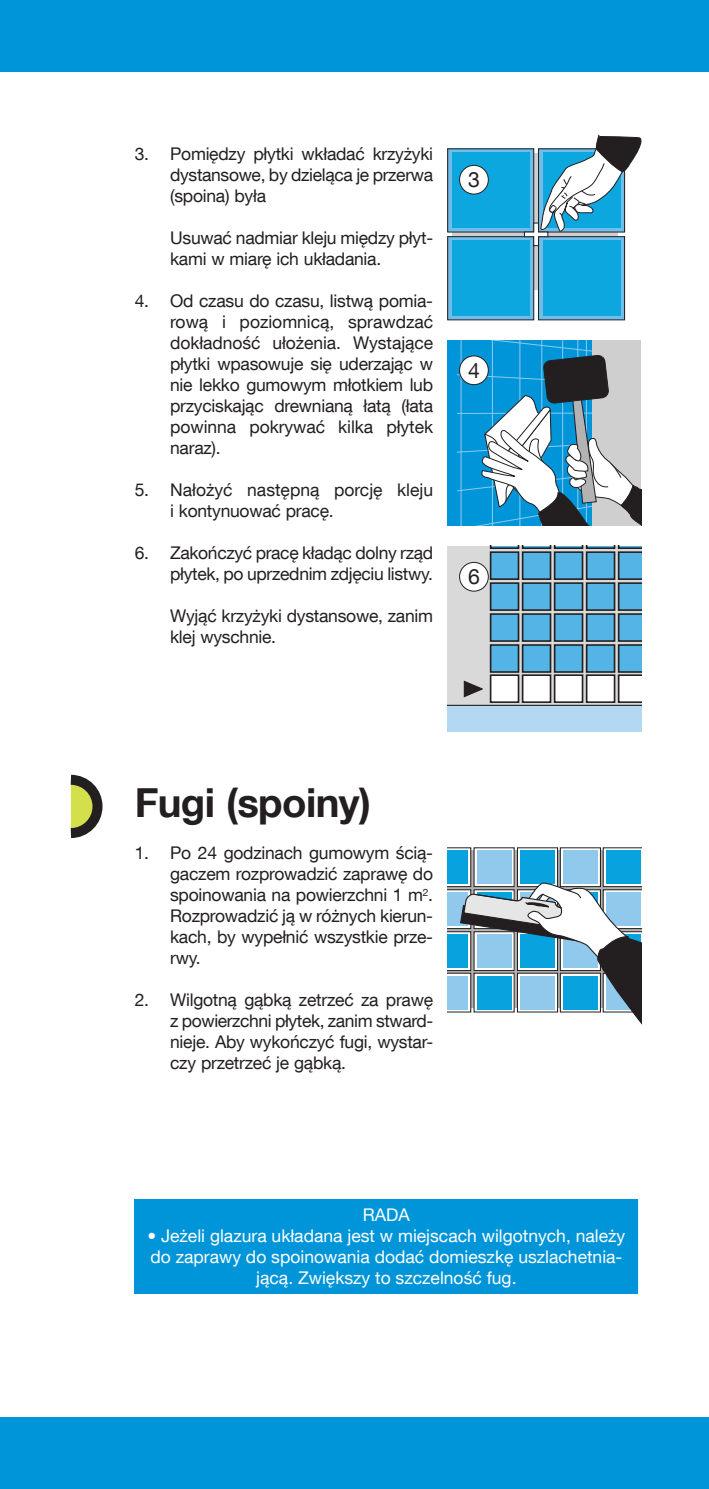
<style>
.page{position:relative;width:709px;height:1489px;background:#fff}
.page>*{position:absolute;margin:0;border:0;box-sizing:border-box;transform-origin:0 0}
.t1{font:700 40px "Helvetica Neue LT Com";letter-spacing:-.015em;color:#231f20}
.t2{font:21.25px "Helvetica Neue LT Com";color:#231f20}
.t3{font:17.5px/21px "Helvetica Neue LT Com";letter-spacing:-.015em;color:#231f20;text-align:justify}
.t4{font:17.5px/21px "Helvetica Neue LT Com";color:#fff;text-align:center}
</style>
<div class="page">
<div style="left:0;top:0;width:709px;height:72px;background:#0095d9"></div>
<div style="left:0;top:1416px;width:709px;height:72px;background:#0095d9"></div>
<div style="left:135px;top:1199px;width:502px;height:94px;background:#0095d9"></div>
<hr style="left:135px;top:1198px;width:503px;height:2px;background:#0095d9">
<hr style="left:637px;top:1200px;width:1px;height:93px;background:#0095d9">
<svg style="left:452px;top:232px;width:86px;height:58px"></svg>
<div style="left:447px;top:149px;width:86px;height:83px;background:#71bde9"></div>
<div style="left:447px;top:148px;width:87px;height:84px;border:1px solid #231f20"></div>
<svg style="left:449px;top:238px;width:83px;height:80px"></svg>
<div style="left:447px;top:236px;width:87px;height:84px;border:1px solid #231f20"></div>
<div style="left:538px;top:237px;width:86px;height:83px;background:#71bde9"></div>
<div style="left:538px;top:236px;width:87px;height:84px;border:1px solid #231f20"></div>
<div style="left:452px;top:153px;width:77px;height:75px;background:#0da7e0"></div>
<div style="left:452px;top:241px;width:77px;height:75px;background:#0da7e0"></div>
<div style="left:542px;top:241px;width:78px;height:75px;background:#0da7e0"></div>
<svg style="left:523px;top:135px;width:118px;height:111px"></svg>
<div style="left:447px;top:340px;width:144px;height:186px;background:#0095d9"></div>
<svg style="left:457px;top:340px;width:184px;height:186px"></svg>
<svg style="left:447px;top:546px;width:194px;height:185px;background:#8fb7cc"></svg>
<svg style="left:447px;top:847px;width:194px;height:177px"></svg>
<svg style="left:70px;top:774px;width:33px;height:65px"></svg>
<div style="left:459px;top:165px;width:29px;height:29px;background:#fff;border-radius:50%"></div>
<div style="left:459px;top:165px;width:30px;height:30px;border:1px solid #231f20;border-radius:50%"></div>
<div style="left:459px;top:356px;width:29px;height:28px;background:#fff;border-radius:50%"></div>
<div style="left:459px;top:355px;width:30px;height:30px;border:1px solid #231f20;border-radius:50%"></div>
<div style="left:459px;top:562px;width:29px;height:29px;background:#fff;border-radius:50%"></div>
<div style="left:459px;top:562px;width:30px;height:29px;border:1px solid #231f20;border-radius:50%"></div>
<p class="t3" style="left:170px;top:143px;width:264px;text-indent:-35px">3. Pomiędzy płytki wkładać krzyżyki dystansowe, by dzieląca je przerwa (spoina) była</p>
<p class="t3" style="left:170px;top:227px;width:264px">Usuwać nadmiar kleju między płyt&shy;kami w miarę ich układania.</p>
<p class="t3" style="left:170px;top:290px;width:264px;text-indent:-35px">4. Od czasu do czasu, listwą pomia&shy;rową i poziomnicą, sprawdzać dokładność ułożenia. Wystające płytki wpasowuje się uderzając w nie lekko gumowym młotkiem lub przyciskając drewnianą łatą (łata powinna pokrywać kilka płytek naraz).</p>
<p class="t3" style="left:170px;top:479px;width:264px;text-indent:-35px">5. Nałożyć następną porcję kleju i kontynuować pracę.</p>
<p class="t3" style="left:135px;top:542px;width:300px;text-align:right">6. Zakończyć pracę kładąc dolny rząd płytek, po uprzednim zdjęciu listwy.</p>
<p class="t3" style="left:170px;top:605px;width:264px">Wyjąć krzyżyki dystansowe, zanim klej wyschnie.</p>
<p class="t2" style="left:468px;top:167px;width:13px">3</p>
<p class="t2" style="left:468px;top:357px;width:13px">4</p>
<p class="t2" style="left:468px;top:563px;width:13px">6</p>
<h1 class="t1" style="left:135px;top:777px;width:238px">Fugi (spoiny)</h1>
<p class="t3" style="left:170px;top:842px;width:264px;text-indent:-35px">1. Po 24 godzinach gumowym ścią&shy;gaczem rozprowadzić zaprawę do spoinowania na powierzchni 1 m<sup>2</sup>.<br>Rozprowadzić ją w różnych kierun&shy;kach, by wypełnić wszystkie prze&shy;rwy.</p>
<p class="t3" style="left:170px;top:989px;width:265px;text-indent:-35px">2. Wilgotną gąbką zetrzeć za prawę z powierzchni płytek, zanim stward&shy;nieje. Aby wykończyć fugi, wystar&shy;czy przetrzeć je gąbką.</p>
<p class="t4" style="left:363px;top:1203px;width:48px">RADA</p>
<p class="t4" style="left:147px;top:1224px;width:479px">• Jeżeli glazura układana jest w miejscach wilgotnych, należy do zaprawy do spoinowania dodać domieszkę uszlachetnia&shy;jącą. Zwiększy to szczelność fug.</p>
</div>
